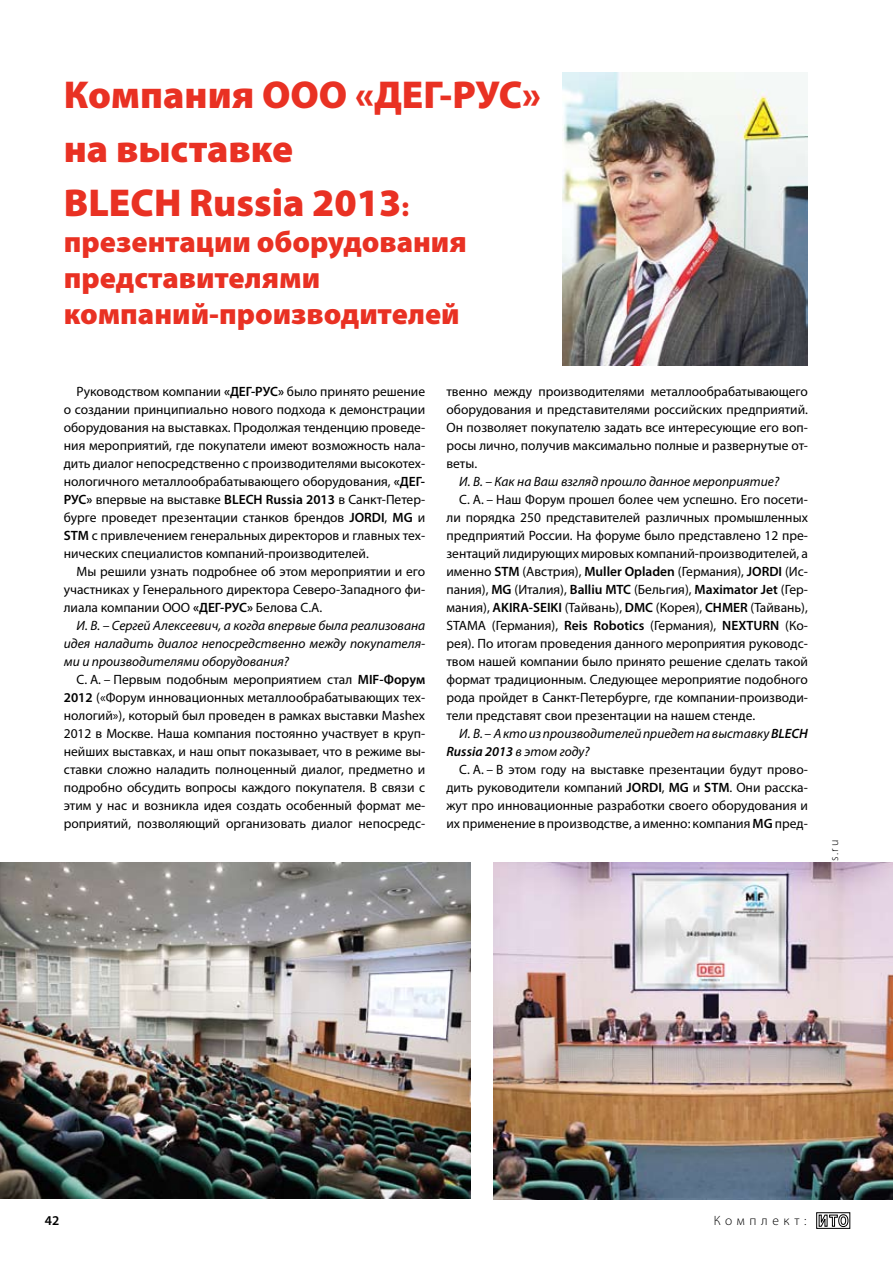
<style>
.page{position:relative;width:893px;height:1263px;background:#fff}
.page>*{position:absolute;margin:0;border:0;box-sizing:border-box;transform-origin:0 0}
.t1{font:900 39px/54px "Myriad Pro";color:#e93123}
.t2{font:900 30px/36px "Myriad Pro";color:#e93123}
.t3{font:13.5px/18px "Myriad Pro";color:#000;text-align:justify}
.t4{font:italic 13.5px/18px "Myriad Pro";color:#000;text-align:justify}
.t5{font:300 13.5px "Myriad Pro";letter-spacing:.34em;color:#000}
.t6{font:600 13.5px "Myriad Pro";color:#000}
.s1{font-size:27px}
.s2{font-weight:600}
</style>
<div class="page">
<div style="left:816px;top:1212px;width:34px;height:16px;border:1px solid #000"></div>
<svg style="left:819px;top:1214px;width:29px;height:13px"></svg>
<img style="left:0;top:862px;width:470px;height:337px">
<img style="left:493px;top:862px;width:400px;height:337px">
<img style="left:563px;top:72px;width:245px;height:293px">
<h1 class="t1" style="left:64px;top:66px;width:479px">Компания ООО «ДЕГ-РУС» на выставке<br>BLECH Russia 2013<span class="s1">:</span></h1>
<h2 class="t2" style="left:64px;top:223px;width:404px">презентации оборудования представителями компаний-производителей</h2>
<p class="t3" style="left:64px;top:382px;width:363px;text-indent:13px">Руководством компании <span class="s2">«ДЕГ-РУС»</span> было принято решение о создании принципиально нового подхода к демонстрации оборудования на выставках. Продолжая тенденцию проведе&shy;ния мероприятий, где покупатели имеют возможность нала&shy;дить диалог непосредственно с производителями высокотех&shy;нологичного металлообрабатывающего оборудования, <span class="s2">«ДЕГ-РУС»</span> впервые на выставке <span class="s2">BLECH Russia 2013</span> в Санкт-Петер&shy;бурге проведет презентации станков брендов <span class="s2">JORDI</span>, <span class="s2">MG</span> и <span class="s2">STM</span> с привлечением генеральных директоров и главных тех&shy;нических специалистов компаний-производителей.</p>
<p class="t3" style="left:64px;top:562px;width:363px;text-indent:13px">Мы решили узнать подробнее об этом мероприятии и его участниках у Генерального директора Северо-Западного фи&shy;лиала компании ООО <span class="s2">«ДЕГ-РУС»</span> Белова С.А.</p>
<p class="t4" style="left:64px;top:616px;width:363px;text-indent:13px">И. В. – Сергей Алексеевич, а когда впервые была реализована идея наладить диалог непосредственно между покупателя&shy;ми и производителями оборудования?</p>
<p class="t3" style="left:64px;top:670px;width:363px;text-indent:13px">С. А. – Первым подобным мероприятием стал <span class="s2">MIF-Форум 2012</span> («Форум инновационных металлообрабатывающих тех&shy;нологий»), который был проведен в рамках выставки Mashex 2012 в Москве. Наша компания постоянно участвует в круп&shy;нейших выставках, и наш опыт показывает, что в режиме вы&shy;ставки сложно наладить полноценный диалог, предметно и подробно обсудить вопросы каждого покупателя. В связи с этим у нас и возникла идея создать особенный формат ме&shy;роприятий, позволяющий организовать диалог непосредс-</p>
<p class="t3" style="left:446px;top:382px;width:363px">твенно между производителями металлообрабатывающего оборудования и представителями российских предприятий.<br>Он позволяет покупателю задать все интересующие его воп&shy;росы лично, получив максимально полные и развернутые от&shy;веты.</p>
<p class="t4" style="left:459px;top:472px;width:321px">И. В. – Как на Ваш взгляд прошло данное мероприятие?</p>
<p class="t3" style="left:446px;top:490px;width:363px;text-indent:13px">С. А. – Наш Форум прошел более чем успешно. Его посети&shy;ли порядка 250 представителей различных промышленных предприятий России. На форуме было представлено 12 пре&shy;зентаций лидирующих мировых компаний-производителей, а именно <span class="s2">STM</span> (Австрия), <span class="s2">Muller Opladen</span> (Германия), <span class="s2">JORDI</span> (Ис&shy;пания), <span class="s2">MG</span> (Италия), <span class="s2">Balliu MTC</span> (Бельгия), <span class="s2">Maximator Jet</span> (Гер&shy;мания), <span class="s2">AKIRA-SEIKI</span> (Тайвань), <span class="s2">DMC</span> (Корея), <span class="s2">CHMER</span> (Тайвань), STAMA (Германия), <span class="s2">Reis Robotics</span> (Германия), <span class="s2">NEXTURN</span> (Ко&shy;рея). По итогам проведения данного мероприятия руководс&shy;твом нашей компании было принято решение сделать такой формат традиционным. Следующее мероприятие подобного рода пройдет в Санкт-Петербурге, где компании-производи&shy;тели представят свои презентации на нашем стенде.</p>
<p class="t4" style="left:446px;top:724px;width:363px;text-indent:13px">И. В.– Актоизпроизводителейприедетнавыставку<span class="s2">BLECH<br>Russia 2013</span> в этом году?</p>
<p class="t3" style="left:446px;top:760px;width:363px;text-indent:13px">С. А. – В этом году на выставке презентации будут прово&shy;дить руководители компаний <span class="s2">JORDI</span>, <span class="s2">MG</span> и <span class="s2">STM</span>. Они расска&shy;жут про инновационные разработки своего оборудования и их применение в производстве, а именно: компания <span class="s2">MG</span> пред-</p>
<p class="t6" style="left:45px;top:1212px;width:16px">42</p>
<p class="t5" style="left:714px;top:1213px;width:94px">Комплект:</p>
</div>
